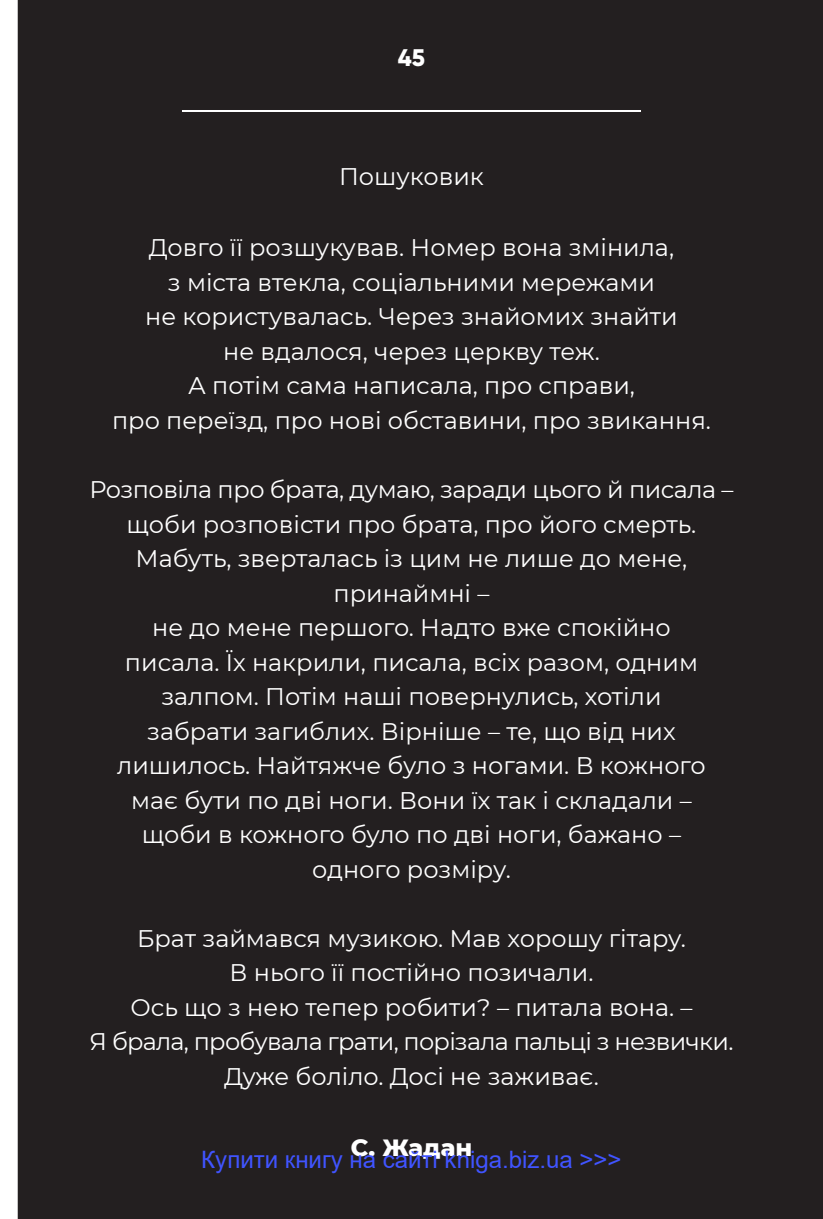
<style>
.page{position:relative;width:823px;height:1219px;background:#fff}
.page>*{position:absolute;margin:0;border:0;box-sizing:border-box;transform-origin:0 0}
.t1{font:24px/34.6px "Montserrat";color:#fff;text-align:center}
.t2{font:24px "Arial";color:#4054ff}
.t3{font:800 24px "Montserrat";color:#fff}
.t4{font:800 24px "Gilroy";color:#fff}
</style>
<div class="page">
<div style="left:18px;top:0;width:804px;height:1219px;background:#231f20"></div>
<hr style="left:182px;top:110px;width:458px;height:2px;background:#fff">
<p class="t4" style="left:397px;top:43px;width:29px">45</p>
<p class="t1" style="left:339px;top:159px;width:146px">Пошуковик</p>
<p class="t1" style="left:112px;top:230px;width:600px">Довго її розшукував. Номер вона змінила,<br>з міста втекла, соціальними мережами<br>не користувалась. Через знайомих знайти<br>не вдалося, через церкву теж.<br>А потім сама написала, про справи,<br>про переїзд, про нові обставини, про звикання.</p>
<p class="t1" style="left:89px;top:471px;width:645px">Розповіла про брата, думаю, заради цього й писала – щоби розповісти про брата, про його смерть.<br>Мабуть, зверталась із цим не лише до мене, принаймні –<br>не до мене першого. Надто вже спокійно<br>писала. Їх накрили, писала, всіх разом, одним залпом. Потім наші повернулись, хотіли<br>забрати загиблих. Вірніше – те, що від них лишилось. Найтяжче було з ногами. В кожного<br>має бути по дві ноги. Вони їх так і складали –<br>щоби в кожного було по дві ноги, бажано –<br>одного розміру.</p>
<p class="t1" style="left:89px;top:920px;width:645px">Брат займався музикою. Мав хорошу гітару.<br>В нього її постійно позичали.<br>Ось що з нею тепер робити? – питала вона. –<br>Я брала, пробувала грати, порізала пальці з незвички.<br>Дуже боліло. Досі не заживає.</p>
<p class="t3" style="left:350px;top:1130px;width:123px">С. Жадан</p>
<p class="t2" style="left:201px;top:1143px;width:421px">Купити книгу на сайті kniga.biz.ua &gt;&gt;&gt;</p>
</div>
